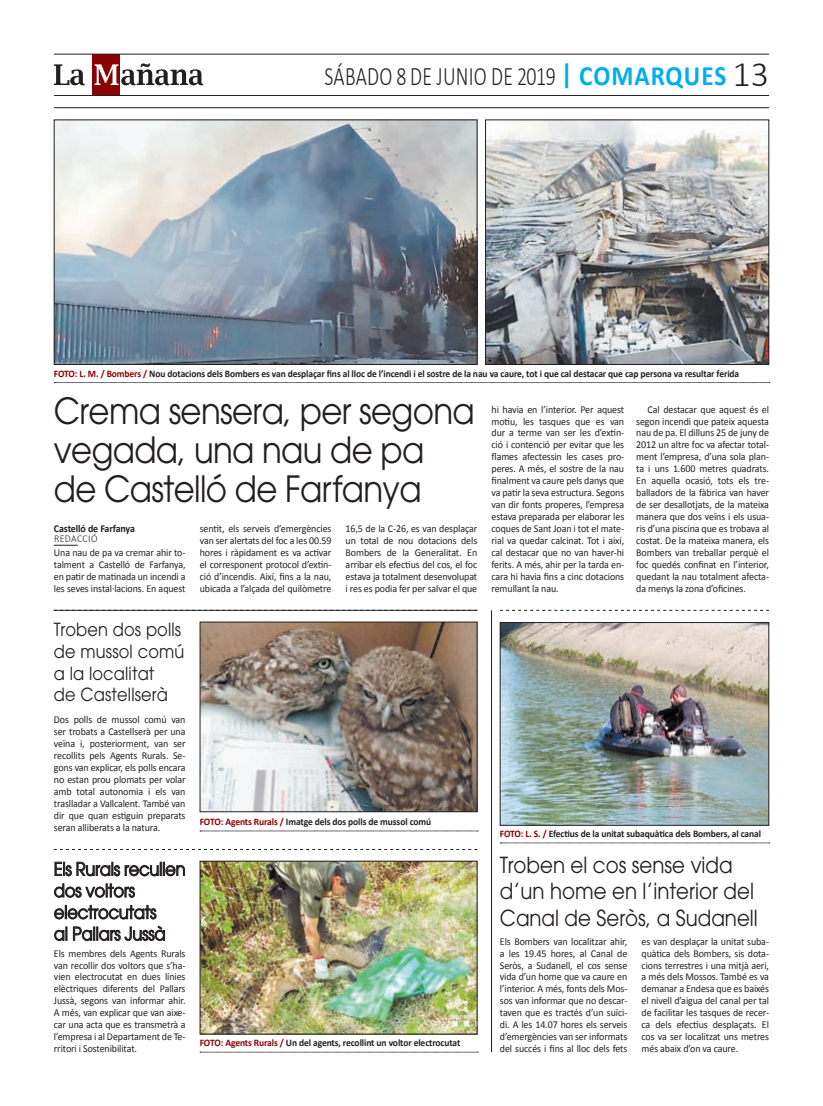
<style>
.page{position:relative;width:823px;height:1106px;background:#fff}
.page>*{position:absolute;margin:0;border:0;box-sizing:border-box;transform-origin:0 0}
.t1{font:36px/39px "Avant Garde";letter-spacing:-.02em;color:#231f20;scale:.9 1}
.t2{font:300 26.8px "Calibri";letter-spacing:.015em;color:#231f20;scale:.74 1}
.t3{font:22px/26.4px "Avant Garde";color:#231f20;scale:.9 1}
.t4{font:18px/21.6px "Avant Garde";letter-spacing:-.01em;color:#231f20;scale:.9 1}
.t5{font:18px/21.6px "Avant Garde";letter-spacing:.01em;color:#231f20;scale:.9 1}
.t6{font:10.5px/12px "Calibri";letter-spacing:-.01em;color:#231f20;text-align:justify;scale:.95 1}
.t7{font:700 10.5px/10px "Calibri";letter-spacing:-.01em;color:#231f20;scale:.95 1}
.t8{font:700 10px "Calibri";letter-spacing:-.01em;color:#231f20;scale:.95 1}
.s1{font-weight:700;font-size:28px;color:#00aeef}
.s2{font-size:36px}
.s3{color:#8b0202}
.s4{font-weight:300}
</style>
<div class="page">
<svg style="left:54px;top:545px;width:24px;height:1px"></svg>
<hr style="left:54px;top:107px;width:714px;height:1px;background:#231f20">
<svg style="left:54px;top:382px;width:715px;height:1px"></svg>
<img style="left:56px;top:122px;width:419px;height:241px">
<div style="left:54px;top:120px;width:423px;height:245px;border:1px solid #231f20"></div>
<img style="left:487px;top:122px;width:279px;height:241px">
<div style="left:485px;top:120px;width:283px;height:245px;border:1px solid #231f20"></div>
<div style="left:93px;top:54px;width:27px;height:41px;background:#8b0202"></div>
<svg style="left:94px;top:63px;width:109px;height:22px"></svg>
<svg style="left:54px;top:64px;width:31px;height:21px"></svg>
<hr style="left:54px;top:95px;width:714px;height:1px;background:#231f20">
<hr style="left:54px;top:54px;width:714px;height:1px;background:#231f20">
<svg style="left:54px;top:610px;width:423px;height:1px"></svg>
<svg style="left:54px;top:849px;width:423px;height:1px"></svg>
<svg style="left:54px;top:861px;width:131px;height:15px"></svg>
<svg style="left:54px;top:883px;width:81px;height:14px"></svg>
<svg style="left:54px;top:905px;width:102px;height:14px"></svg>
<svg style="left:54px;top:926px;width:13px;height:15px"></svg>
<svg style="left:73px;top:925px;width:92px;height:16px"></svg>
<svg style="left:200px;top:830px;width:278px;height:1px"></svg>
<img style="left:202px;top:624px;width:273px;height:186px">
<div style="left:200px;top:622px;width:277px;height:190px;border:1px solid #231f20"></div>
<svg style="left:200px;top:1051px;width:278px;height:1px"></svg>
<img style="left:202px;top:863px;width:273px;height:169px">
<div style="left:200px;top:861px;width:277px;height:173px;border:1px solid #231f20"></div>
<svg style="left:499px;top:610px;width:269px;height:1px"></svg>
<svg style="left:500px;top:842px;width:269px;height:1px"></svg>
<img style="left:501px;top:624px;width:265px;height:199px">
<div style="left:499px;top:622px;width:269px;height:203px;border:1px solid #231f20"></div>
<hr style="left:490px;top:610px;width:1px;height:442px;background:#231f20">
<p class="t2" style="left:324px;top:60px;width:602px">SÁBADO 8 DE JUNIO DE 2019 <span class="s1">| COMARQUES</span> <span class="s2">13</span></p>
<p class="t8" style="left:54px;top:367px;width:722px"><span class="s3">FOTO: L. M. / Bombers /</span> Nou dotacions dels Bombers es van desplaçar fins al lloc de l’incendi i el sostre de la nau va caure, tot i que cal destacar que cap persona va resultar ferida</p>
<p class="t6" style="left:491px;top:403px;width:141px">hi havia en l’interior. Per aquest motiu, les tasques que es van dur a terme van ser les d’extin&shy;ció i contenció per evitar que les flames afectessin les cases pro&shy;peres. A més, el sostre de la nau finalment va caure pels danys que va patir la seva estructura. Segons van dir fonts properes, l’empresa estava preparada per elaborar les coques de Sant Joan i tot el mate&shy;rial va quedar calcinat. Tot i així, cal destacar que no van haver-hi ferits. A més, ahir per la tarda en&shy;cara hi havia fins a cinc dotacions remullant la nau.</p>
<p class="t6" style="left:636px;top:403px;width:141px;text-indent:11px">Cal destacar que aquest és el segon incendi que pateix aquesta nau de pa. El dilluns 25 de juny de 2012 un altre foc va afectar total&shy;ment l’empresa, d’una sola plan&shy;ta i uns 1.600 metres quadrats.<br>En aquella ocasió, tots els tre&shy;balladors de la fàbrica van haver de ser desallotjats, de la mateixa manera que dos veïns i els usua&shy;ris d’una piscina que es trobava al costat. De la mateixa manera, els Bombers van treballar perquè el foc quedés confinat en l’interior, quedant la nau totalment afecta&shy;da menys la zona d’oficines.</p>
<p class="t1" style="left:54px;top:391px;width:468px">Crema sensera, per segona vegada, una nau de pa de Castelló de Farfanya</p>
<p class="t7" style="left:54px;top:523px;width:87px">Castelló de Farfanya<br><span class="s4">REDACCIÓ</span></p>
<p class="t6" style="left:54px;top:546px;width:140px">Una nau de pa va cremar ahir to&shy;talment a Castelló de Farfanya, en patir de matinada un incendi a les seves instal·lacions. En aquest</p>
<p class="t6" style="left:200px;top:522px;width:140px">sentit, els serveis d’emergències van ser alertats del foc a les 00.59 hores i ràpidament es va activar el corresponent protocol d’extin&shy;ció d’incendis. Així, fins a la nau, ubicada a l’alçada del quilòmetre</p>
<p class="t6" style="left:345px;top:522px;width:140px">16,5 de la C-26, es van desplaçar un total de nou dotacions dels Bombers de la Generalitat. En arribar els efectius del cos, el foc estava ja totalment desenvolupat i res es podia fer per salvar el que</p>
<p class="t5" style="left:54px;top:619px;width:146px">Troben dos polls de mussol comú a la localitat<br>de Castellserà</p>
<p class="t6" style="left:54px;top:714px;width:140px">Dos polls de mussol comú van ser trobats a Castellserà per una veïna i, posteriorment, van ser recollits pels Agents Rurals. Se&shy;gons van explicar, els polls encara no estan prou plomats per volar amb total autonomia i els van traslladar a Vallcalent. També van dir que quan estiguin preparats seran alliberats a la natura.</p>
<p class="t4" style="left:54px;top:858px;width:148px">Els Rurals recullen dos voltors electrocutats<br>al Pallars Jussà</p>
<p class="t6" style="left:54px;top:947px;width:140px">Els membres dels Agents Rurals van recollir dos voltors que s’ha&shy;vien electrocutat en dues línies elèctriques diferents del Pallars Jussà, segons van informar ahir.<br>A més, van explicar que van aixe&shy;car una acta que es transmetrà a l’empresa i al Departament de Te&shy;rritori i Sostenibilitat.</p>
<p class="t8" style="left:200px;top:815px;width:245px"><span class="s3">FOTO: Agents Rurals /</span> Imatge dels dos polls de mussol comú</p>
<p class="t8" style="left:200px;top:1036px;width:276px"><span class="s3">FOTO: Agents Rurals /</span> Un del agents, recollint un voltor electrocutat</p>
<p class="t8" style="left:499px;top:827px;width:276px"><span class="s3">FOTO: L. S. /</span> Efectius de la unitat subaquàtica dels Bombers, al canal</p>
<p class="t3" style="left:499px;top:851px;width:288px">Troben el cos sense vida d’un home en l’interior del<br>Canal de Seròs, a Sudanell</p>
<p class="t6" style="left:499px;top:935px;width:136px">Els Bombers van localitzar ahir, a les 19.45 hores, al Canal de Seròs, a Sudanell, el cos sense vida d’un home que va caure en l’interior. A més, fonts dels Mos&shy;sos van informar que no descar&shy;taven que es tractés d’un suïci&shy;di. A les 14.07 hores els serveis d’emergències van ser informats del succés i fins al lloc dels fets</p>
<p class="t6" style="left:641px;top:935px;width:136px">es van desplaçar la unitat suba&shy;quàtica dels Bombers, sis dota&shy;cions terrestres i una mitjà aeri, a més dels Mossos. També es va demanar a Endesa que es baixés el nivell d’aigua del canal per tal de facilitar les tasques de recer&shy;ca dels efectius desplaçats. El cos va ser localitzat uns metres més abaix d’on va caure.</p>
</div>
